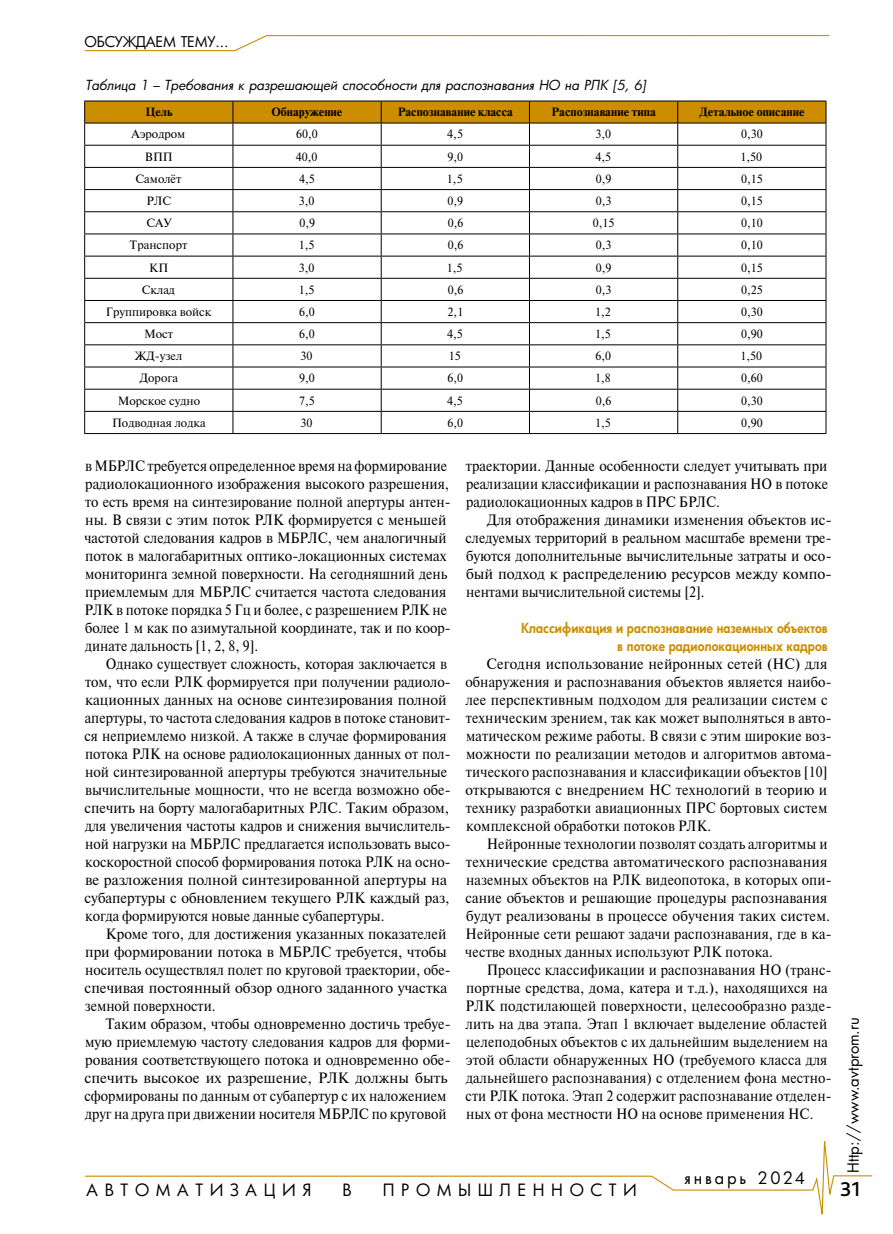
<style>
.page{position:relative;width:893px;height:1234px;background:#fff}
.page>*{position:absolute;margin:0;border:0;box-sizing:border-box;transform-origin:0 0}
.t1{font:500 21px "Bliss Pro";color:#000}
.t2{font:16.5px "Futura Cyr";letter-spacing:.4em;color:#000}
.t3{font:16.5px "Futura Cyr";letter-spacing:.17em;color:#000}
.t4{font:15px/18px "Newton";color:#000;scale:.92 1}
.t5{font:15px/18px "Newton";color:#000;scale:.95 1}
.t6{font:15px/18px "Newton";color:#000;scale:.94 1}
.t7{font:15px/18px "Newton";color:#000;text-align:justify;scale:.93 1}
.t8{font:15px "Futura Cyr";color:#000}
.t9{font:14.4px "Futura Cyr";letter-spacing:-.01em;color:#000}
.t10{font:800 13.5px/18px "Futura Cyr";letter-spacing:.01em;color:#cc8e00;text-align:right;scale:.92 1}
.t11{font:italic 13.5px "Futura Cyr";color:#000}
.t12{font:12px "Newton";color:#000}
.t13{font:700 12px "Newton";color:#000}
</style>
<div class="page">
<svg style="left:85px;top:1141px;width:788px;height:74px"></svg>
<svg style="left:84px;top:35px;width:746px;height:17px"></svg>
<svg style="left:84px;top:101px;width:743px;height:332px"></svg>
<hr style="left:84px;top:433px;width:149px;height:1px;background:#000">
<hr style="left:233px;top:433px;width:148px;height:1px;background:#000">
<hr style="left:381px;top:433px;width:148px;height:1px;background:#000">
<hr style="left:529px;top:433px;width:149px;height:1px;background:#000">
<hr style="left:678px;top:433px;width:148px;height:1px;background:#000">
<p class="t9" style="left:84px;top:33px;width:145px">ОБСУЖДАЕМ ТЕМУ...</p>
<p class="t11" style="left:85px;top:77px;width:563px">Таблица 1 – Требования к разрешающей способности для распознавания НО на РЛК [5, 6]</p>
<p class="t13" style="left:146px;top:105px;width:28px">Цель</p>
<p class="t13" style="left:271px;top:105px;width:73px">Обнаружение</p>
<p class="t13" style="left:398px;top:105px;width:117px">Распознавание класса</p>
<p class="t13" style="left:551px;top:105px;width:106px">Распознавание типа</p>
<p class="t13" style="left:699px;top:105px;width:107px">Детальное описание</p>
<p class="t12" style="left:132px;top:125px;width:55px">Аэродром</p>
<p class="t12" style="left:296px;top:125px;width:23px">60,0</p>
<p class="t12" style="left:447px;top:125px;width:17px">4,5</p>
<p class="t12" style="left:595px;top:125px;width:17px">3,0</p>
<p class="t12" style="left:741px;top:125px;width:23px">0,30</p>
<p class="t12" style="left:145px;top:148px;width:29px">ВПП</p>
<p class="t12" style="left:296px;top:148px;width:23px">40,0</p>
<p class="t12" style="left:447px;top:148px;width:17px">9,0</p>
<p class="t12" style="left:596px;top:148px;width:17px">4,5</p>
<p class="t12" style="left:740px;top:148px;width:23px">1,50</p>
<p class="t12" style="left:136px;top:170px;width:47px">Самолёт</p>
<p class="t12" style="left:299px;top:170px;width:17px">4,5</p>
<p class="t12" style="left:447px;top:170px;width:17px">1,5</p>
<p class="t12" style="left:596px;top:170px;width:17px">0,9</p>
<p class="t12" style="left:741px;top:170px;width:23px">0,15</p>
<p class="t12" style="left:147px;top:192px;width:26px">РЛС</p>
<p class="t12" style="left:299px;top:192px;width:17px">3,0</p>
<p class="t12" style="left:448px;top:192px;width:17px">0,9</p>
<p class="t12" style="left:596px;top:192px;width:17px">0,3</p>
<p class="t12" style="left:741px;top:192px;width:23px">0,15</p>
<p class="t12" style="left:146px;top:214px;width:27px">САУ</p>
<p class="t12" style="left:299px;top:214px;width:17px">0,9</p>
<p class="t12" style="left:448px;top:214px;width:17px">0,6</p>
<p class="t12" style="left:593px;top:214px;width:23px">0,15</p>
<p class="t12" style="left:741px;top:214px;width:23px">0,10</p>
<p class="t12" style="left:130px;top:236px;width:59px">Транспорт</p>
<p class="t12" style="left:299px;top:236px;width:17px">1,5</p>
<p class="t12" style="left:448px;top:236px;width:17px">0,6</p>
<p class="t12" style="left:596px;top:236px;width:17px">0,3</p>
<p class="t12" style="left:741px;top:236px;width:23px">0,10</p>
<p class="t12" style="left:149px;top:258px;width:21px">КП</p>
<p class="t12" style="left:299px;top:258px;width:17px">3,0</p>
<p class="t12" style="left:447px;top:258px;width:17px">1,5</p>
<p class="t12" style="left:596px;top:258px;width:17px">0,9</p>
<p class="t12" style="left:741px;top:258px;width:23px">0,15</p>
<p class="t12" style="left:142px;top:280px;width:35px">Склад</p>
<p class="t12" style="left:299px;top:280px;width:17px">1,5</p>
<p class="t12" style="left:448px;top:280px;width:17px">0,6</p>
<p class="t12" style="left:596px;top:280px;width:17px">0,3</p>
<p class="t12" style="left:741px;top:280px;width:23px">0,25</p>
<p class="t12" style="left:106px;top:303px;width:107px">Группировка войск</p>
<p class="t12" style="left:299px;top:303px;width:17px">6,0</p>
<p class="t12" style="left:448px;top:303px;width:17px">2,1</p>
<p class="t12" style="left:595px;top:303px;width:17px">1,2</p>
<p class="t12" style="left:741px;top:303px;width:23px">0,30</p>
<p class="t12" style="left:144px;top:325px;width:31px">Мост</p>
<p class="t12" style="left:299px;top:325px;width:17px">6,0</p>
<p class="t12" style="left:447px;top:325px;width:17px">4,5</p>
<p class="t12" style="left:595px;top:325px;width:17px">1,5</p>
<p class="t12" style="left:741px;top:325px;width:23px">0,90</p>
<p class="t12" style="left:135px;top:347px;width:49px">ЖД-узел</p>
<p class="t12" style="left:301px;top:347px;width:13px">30</p>
<p class="t12" style="left:449px;top:347px;width:13px">15</p>
<p class="t12" style="left:596px;top:347px;width:17px">6,0</p>
<p class="t12" style="left:740px;top:347px;width:23px">1,50</p>
<p class="t12" style="left:140px;top:369px;width:40px">Дорога</p>
<p class="t12" style="left:299px;top:369px;width:17px">9,0</p>
<p class="t12" style="left:447px;top:369px;width:17px">6,0</p>
<p class="t12" style="left:595px;top:369px;width:17px">1,8</p>
<p class="t12" style="left:741px;top:369px;width:23px">0,60</p>
<p class="t12" style="left:118px;top:391px;width:84px">Морское судно</p>
<p class="t12" style="left:299px;top:391px;width:17px">7,5</p>
<p class="t12" style="left:447px;top:391px;width:17px">4,5</p>
<p class="t12" style="left:596px;top:391px;width:17px">0,6</p>
<p class="t12" style="left:741px;top:391px;width:23px">0,30</p>
<p class="t12" style="left:112px;top:413px;width:95px">Подводная лодка</p>
<p class="t12" style="left:301px;top:413px;width:13px">30</p>
<p class="t12" style="left:447px;top:413px;width:17px">6,0</p>
<p class="t12" style="left:595px;top:413px;width:17px">1,5</p>
<p class="t12" style="left:741px;top:413px;width:23px">0,90</p>
<p class="t4" style="left:84px;top:456px;width:400px">в МБРЛС требуется определенное время на формирование радиолокационного изображения высокого разрешения, то есть время на синтезирование полной апертуры антен&shy;ны. В связи с этим поток РЛК формируется с меньшей частотой следования кадров в МБРЛС, чем аналогичный поток в малогабаритных оптико-локационных системах мониторинга земной поверхности. На сегодняшний день приемлемым для МБРЛС считается частота следования РЛК в потоке порядка 5 Гц и более, с разрешением РЛК не более 1 м как по азимутальной координате, так и по коор&shy;динате дальность [1, 2, 8, 9].</p>
<p class="t4" style="left:84px;top:654px;width:400px;text-indent:21px">Однако существует сложность, которая заключается в том, что если РЛК формируется при получении радиоло&shy;кационных данных на основе синтезирования полной апертуры, то частота следования кадров в потоке становит&shy;ся неприемлемо низкой. А также в случае формирования потока РЛК на основе радиолокационных данных от пол&shy;ной синтезированной апертуры требуются значительные вычислительные мощности, что не всегда возможно обе&shy;спечить на борту малогабаритных РЛС. Таким образом, для увеличения частоты кадров и снижения вычислитель&shy;ной нагрузки на МБРЛС предлагается использовать высо&shy;коскоростной способ формирования потока РЛК на осно&shy;ве разложения полной синтезированной апертуры на субапертуры с обновлением текущего РЛК каждый раз, когда формируются новые данные субапертуры.</p>
<p class="t5" style="left:84px;top:924px;width:387px;text-indent:21px">Кроме того, для достижения указанных показателей при формировании потока в МБРЛС требуется, чтобы носитель осуществлял полет по круговой траектории, обе&shy;спечивая постоянный обзор одного заданного участка земной поверхности.</p>
<p class="t6" style="left:84px;top:1014px;width:391px;text-indent:21px">Таким образом, чтобы одновременно достичь требуе&shy;мую приемлемую частоту следования кадров для форми&shy;рования соответствующего потока и одновременно обе&shy;спечить высокое их разрешение, РЛК должны быть сформированы по данным от субапертур с их наложением друг на друга при движении носителя МБРЛС по круговой</p>
<p class="t7" style="left:466px;top:456px;width:391px">траектории. Данные особенности следует учитывать при реализации классификации и распознавания НО в потоке радиолокационных кадров в ПРС БРЛС.</p>
<p class="t5" style="left:465px;top:510px;width:387px;text-align:justify;text-indent:22px">Для отображения динамики изменения объектов ис&shy;следуемых территорий в реальном масштабе времени тре&shy;буются дополнительные вычислительные затраты и осо&shy;бый подход к распределению ресурсов между компо&shy;нентами вычислительной системы [2].</p>
<p class="t10" style="left:521px;top:619px;width:335px">Классификация и распознавание наземных объектов в потоке радиолокационных кадров</p>
<p class="t5" style="left:465px;top:654px;width:387px;text-indent:21px">Сегодня использование нейронных сетей (НС) для обнаружения и распознавания объектов является наибо&shy;лее перспективным подходом для реализации систем с техническим зрением, так как может выполняться в авто&shy;матическом режиме работы. В связи с этим широкие воз&shy;можности по реализации методов и алгоритмов автома&shy;тического распознавания и классификации объектов [10] открываются с внедрением НС технологий в теорию и технику разработки авиационных ПРС бортовых систем комплексной обработки потоков РЛК.</p>
<p class="t4" style="left:465px;top:834px;width:400px;text-indent:22px">Нейронные технологии позволят создать алгоритмы и технические средства автоматического распознавания наземных объектов на РЛК видеопотока, в которых опи&shy;сание объектов и решающие процедуры распознавания будут реализованы в процессе обучения таких систем.<br>Нейронные сети решают задачи распознавания, где в ка&shy;честве входных данных используют РЛК потока.</p>
<p class="t4" style="left:465px;top:960px;width:400px;text-indent:21px">Процесс классификации и распознавания НО (транс&shy;портные средства, дома, катера и т.д.), находящихся на РЛК подстилающей поверхности, целесообразно разде&shy;лить на два этапа. Этап 1 включает выделение областей целеподобных объектов с их дальнейшим выделением на этой области обнаруженных НО (требуемого класса для дальнейшего распознавания) с отделением фона местно&shy;сти РЛК потока. Этап 2 содержит распознавание отделен&shy;ных от фона местности НО на основе применения НС.</p>
<p class="t8" style="left:844px;top:1172px;width:157px;rotate:-90deg">Http://www.avtprom.ru</p>
<p class="t3" style="left:685px;top:1167px;width:122px">январь 2024</p>
<p class="t2" style="left:87px;top:1179px;width:226px">АВТОМАТИЗАЦИЯ</p>
<p class="t2" style="left:342px;top:1179px;width:11px">В</p>
<p class="t2" style="left:383px;top:1179px;width:256px">ПРОМЫШЛЕННОСТИ</p>
<h1 class="t1" style="left:840px;top:1176px;width:22px">31</h1>
</div>
